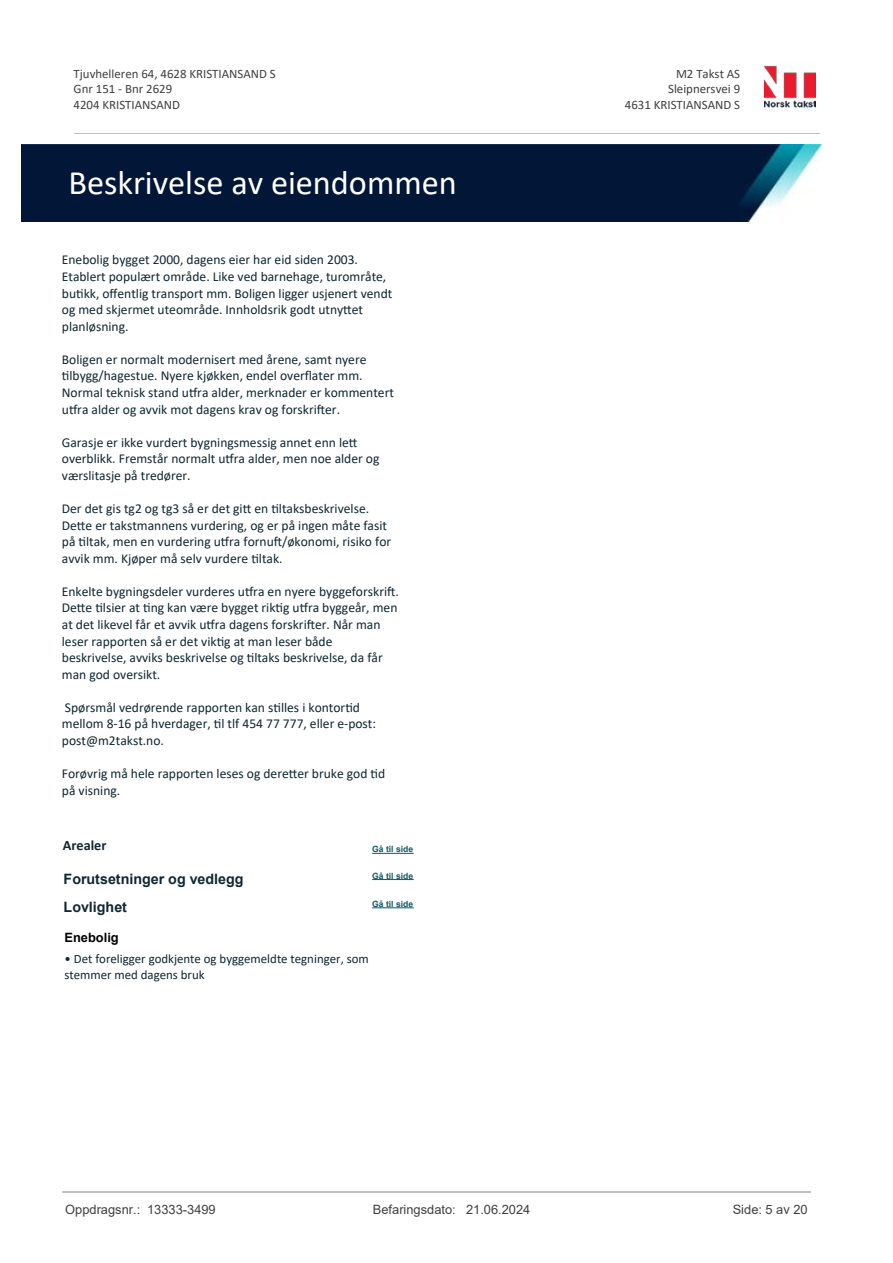
<style>
.page{position:relative;width:893px;height:1263px;background:#fff}
.page>*{position:absolute;margin:0;border:0;box-sizing:border-box;transform-origin:0 0}
.t1{font:34.35px "Calibri";color:#fff}
.t2{font:700 14.25px/28.2px "Arial";color:#102732}
.t3{font:700 14.25px "Calibri";color:#102732}
.t4{font:13.5px/16.5px "Calibri";color:#102732}
.t5{font:12.9px/15.8px "Calibri";color:#404040}
.t6{font:12.9px/15.8px "Calibri";color:#102732}
.t7{font:12.9px "Arial";color:#404040}
.t8{font:700 12.9px "Arial";color:#000}
.t9{font:700 8.55px "Arial";color:#115965}
</style>
<div class="page">
<hr style="left:372px;top:853px;width:42px;height:1px;background:#115965">
<hr style="left:372px;top:907px;width:42px;height:1px;background:#115965">
<hr style="left:372px;top:879px;width:42px;height:1px;background:#115965">
<img style="left:765px;top:65px;width:50px;height:43px">
<hr style="left:74px;top:133px;width:745px;height:1px;background:#c0c0c0">
<img style="left:21px;top:144px;width:801px;height:77px">
<hr style="left:62px;top:1191px;width:749px;height:2px;background:#c0c0c0">
<p class="t5" style="left:74px;top:65px;width:204px">Tjuvhelleren 64, 4628 KRISTIANSAND S<br>Gnr 151 - Bnr 2629<br>4204 KRISTIANSAND</p>
<p class="t5" style="left:676px;top:65px;width:66px">M2 Takst AS</p>
<p class="t5" style="left:668px;top:81px;width:74px">Sleipnersvei 9</p>
<p class="t5" style="left:625px;top:96px;width:117px">4631 KRISTIANSAND S</p>
<h1 class="t1" style="left:68px;top:159px;width:390px">Beskrivelse av eiendommen</h1>
<p class="t4" style="left:62px;top:251px;width:332px">Enebolig bygget 2000, dagens eier har eid siden 2003.<br>Etablert populært område. Like ved barnehage, turområte, bu琀椀kk, o昀昀entlig transport mm. Boligen ligger usjenert vendt og med skjermet uteområde. Innholdsrik godt utny琀琀et planløsning.</p>
<p class="t4" style="left:62px;top:351px;width:334px">Boligen er normalt modernisert med årene, samt nyere<br>琀椀lbygg/hagestue. Nyere kjøkken, endel over昀氀ater mm.<br>Normal teknisk stand u琀昀ra alder, merknader er kommentert u琀昀ra alder og avvik mot dagens krav og forskri昀琀er.</p>
<p class="t4" style="left:62px;top:434px;width:319px">Garasje er ikke vurdert bygningsmessig annet enn le琀琀overblikk. Fremstår normalt u琀昀ra alder, men noe alder og værslitasje på tredører.</p>
<p class="t4" style="left:62px;top:500px;width:331px">Der det gis tg2 og tg3 så er det gi琀琀 en 琀椀ltaksbeskrivelse.<br>De琀琀e er takstmannens vurdering, og er på ingen måte fasit på 琀椀ltak, men en vurdering u琀昀ra fornu昀琀/økonomi, risiko for avvik mm. Kjøper må selv vurdere 琀椀ltak.</p>
<p class="t4" style="left:62px;top:583px;width:339px">Enkelte bygningsdeler vurderes u琀昀ra en nyere byggeforskri昀琀.<br>De琀琀e 琀椀lsier at 琀椀ng kan være bygget rik琀椀g u琀昀ra byggeår, men at det likevel får et avvik u琀昀ra dagens forskri昀琀er. Når man leser rapporten så er det vik琀椀g at man leser både beskrivelse, avviks beskrivelse og 琀椀ltaks beskrivelse, da får man god oversikt.</p>
<p class="t4" style="left:62px;top:699px;width:316px">Spørsmål vedrørende rapporten kan s琀椀lles i kontor琀椀d mellom 8-16 på hverdager, 琀椀l tlf 454 77 777, eller e-post: post@m2takst.no.</p>
<p class="t4" style="left:62px;top:765px;width:325px">Forøvrig må hele rapporten leses og dere琀琀er bruke god 琀椀d på visning.</p>
<p class="t3" style="left:63px;top:835px;width:45px">Arealer</p>
<p class="t9" style="left:372px;top:843px;width:42px">Gå til side</p>
<p class="t9" style="left:372px;top:870px;width:42px">Gå til side</p>
<p class="t2" style="left:64px;top:865px;width:181px">Forutsetninger og vedlegg<br>Lovlighet</p>
<p class="t8" style="left:65px;top:928px;width:56px">Enebolig</p>
<p class="t6" style="left:65px;top:950px;width:306px">• Det foreligger godkjente og byggemeldte tegninger, som stemmer med dagens bruk</p>
<p class="t9" style="left:372px;top:898px;width:42px">Gå til side</p>
<p class="t7" style="left:65px;top:1200px;width:152px">Oppdragsnr.: 13333-3499</p>
<p class="t7" style="left:373px;top:1200px;width:159px">Befaringsdato: 21.06.2024</p>
<p class="t7" style="left:733px;top:1200px;width:76px">Side: 5 av 20</p>
</div>
